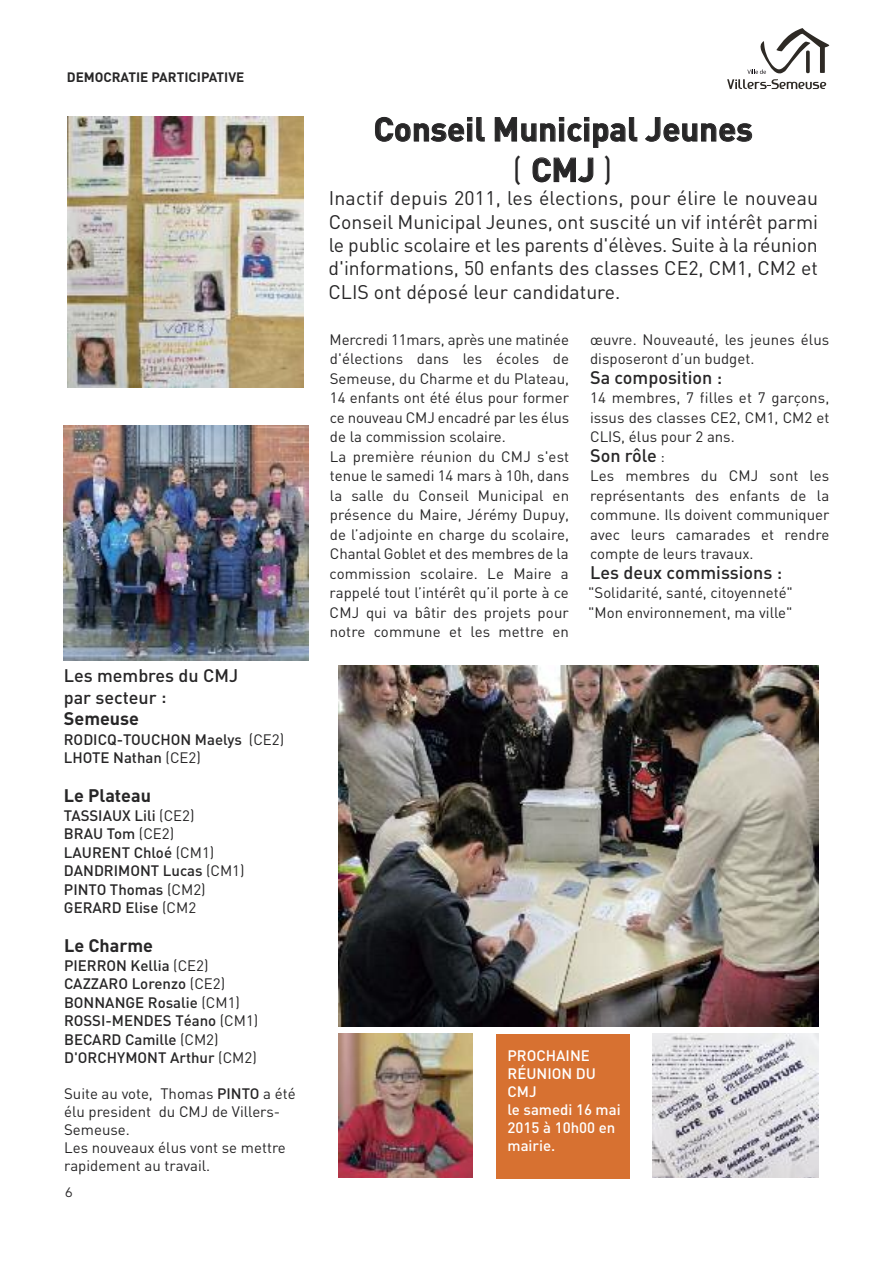
<style>
.page{position:relative;width:893px;height:1263px;background:#fff}
.page>*{position:absolute;margin:0;border:0;box-sizing:border-box;transform-origin:0 0}
.t1{font:700 33px/40.5px "DIN";letter-spacing:-.005em;color:#272627;text-align:center}
.t2{font:19.5px/23.4px "DIN";color:#272627;text-align:justify}
.t3{font:500 18px/21.6px "DIN";color:#272627}
.t4{font:700 18px "DIN";color:#272627}
.t5{font:15px/19.5px "DIN";color:#272627}
.t6{font:500 15px/18.3px "DIN";color:#272627}
.t7{font:500 15px/18px "DIN";color:#fff}
.t8{font:700 13.5px "DIN";color:#272627}
.t9{font:13.5px "Avenir";color:#272627}
.s1{font-weight:400}
.s2{font-weight:500}
.s3{font-weight:400;font-size:15px}
</style>
<div class="page">
<svg style="left:727px;top:28px;width:102px;height:61px"></svg>
<svg style="left:375px;top:116px;width:110px;height:26px"></svg>
<svg style="left:494px;top:117px;width:144px;height:31px"></svg>
<svg style="left:645px;top:117px;width:108px;height:25px"></svg>
<svg style="left:532px;top:157px;width:62px;height:26px"></svg>
<img style="left:338px;top:666px;width:481px;height:360px">
<img style="left:64px;top:425px;width:244px;height:235px">
<img style="left:67px;top:116px;width:237px;height:272px">
<img style="left:339px;top:1033px;width:133px;height:145px">
<div style="left:496px;top:1034px;width:134px;height:145px;background:#d77131"></div>
<img style="left:652px;top:1033px;width:166px;height:145px">
<p class="t8" style="left:67px;top:69px;width:179px">DEMOCRATIE PARTICIPATIVE</p>
<p class="t3" style="left:64px;top:664px;width:176px">Les membres du CMJ par secteur :</p>
<p class="t4" style="left:64px;top:707px;width:77px">Semeuse</p>
<p class="t6" style="left:64px;top:730px;width:222px">RODICQ-TOUCHON Maelys <span class="s1">(CE2)<br></span>LHOTE Nathan <span class="s1">(CE2)</span></p>
<p class="t4" style="left:64px;top:784px;width:89px">Le Plateau</p>
<p class="t6" style="left:64px;top:806px;width:182px">TASSIAUX Lili <span class="s1">(CE2)<br></span>BRAU Tom <span class="s1">(CE2)<br></span>LAURENT Chloé <span class="s1">(CM1)<br></span>DANDRIMONT Lucas <span class="s1">(CM1)<br></span>PINTO Thomas <span class="s1">(CM2)<br></span>GERARD Elise <span class="s1">(CM2</span></p>
<p class="t4" style="left:64px;top:934px;width:91px">Le Charme</p>
<p class="t6" style="left:64px;top:956px;width:196px">PIERRON Kellia <span class="s1">(CE2)<br></span>CAZZARO Lorenzo <span class="s1">(CE2)<br></span>BONNANGE Rosalie <span class="s1">(CM1)<br></span>ROSSI-MENDES Téano <span class="s1">(CM1)<br></span>BECARD Camille <span class="s1">(CM2)<br></span>D'ORCHYMONT Arthur <span class="s1">(CM2)</span></p>
<p class="t5" style="left:64px;top:1084px;width:233px;line-height:18px">Suite au vote, Thomas <span class="s2">PINTO</span> a été élu president du CMJ de Villers-<br>Semeuse.<br>Les nouveaux élus vont se mettre rapidement au travail.</p>
<p class="t9" style="left:65px;top:1184px;width:9px">6</p>
<h1 class="t1" style="left:374px;top:107px;width:381px">Conseil Municipal Jeunes <span class="s1">(</span> CMJ <span class="s1">)</span></h1>
<p class="t2" style="left:328px;top:186px;width:491px">Inactif depuis 2011, les élections, pour élire le nouveau Conseil Municipal Jeunes, ont suscité un vif intérêt parmi le public scolaire et les parents d'élèves. Suite à la réunion d'informations, 50 enfants des classes CE2, CM1, CM2 et CLIS ont déposé leur candidature.</p>
<p class="t5" style="left:330px;top:329px;width:241px">Mercredi 11mars, après une matinée d'élections dans les écoles de<br>Semeuse, du Charme et du Plateau,<br>14 enfants ont été élus pour former ce nouveau CMJ encadré par les élus de la commission scolaire.<br>La première réunion du CMJ s'est tenue le samedi 14 mars à 10h, dans la salle du Conseil Municipal en présence du Maire, Jérémy Dupuy, de l’adjointe en charge du scolaire,<br>Chantal Goblet et des membres de la commission scolaire. Le Maire a rappelé tout l’intérêt qu’il porte à ce<br>CMJ qui va bâtir des projets pour notre commune et les mettre en</p>
<p class="t5" style="left:590px;top:329px;width:241px">œuvre. Nouveauté, les jeunes élus disposeront d’un budget.</p>
<p class="t3" style="left:590px;top:366px;width:134px">Sa composition :</p>
<p class="t5" style="left:590px;top:388px;width:241px;text-align:justify">14 membres, 7 filles et 7 garçons, issus des classes CE2, CM1, CM2 et CLIS, élus pour 2 ans.</p>
<p class="t3" style="left:590px;top:444px;width:76px">Son rôle <span class="s3">:</span></p>
<p class="t5" style="left:590px;top:466px;width:241px;text-align:justify">Les membres du CMJ sont les représentants des enfants de la commune. Ils doivent communiquer avec leurs camarades et rendre compte de leurs travaux.</p>
<p class="t3" style="left:590px;top:561px;width:194px">Les deux commissions :</p>
<p class="t5" style="left:588px;top:583px;width:206px">"Solidarité, santé, citoyenneté" "Mon environnement, ma ville"</p>
<p class="t7" style="left:508px;top:1046px;width:115px">PROCHAINE<br>RÉUNION DU<br>CMJ<br>le samedi 16 mai<br>2015 à 10h00 en mairie.</p>
</div>
